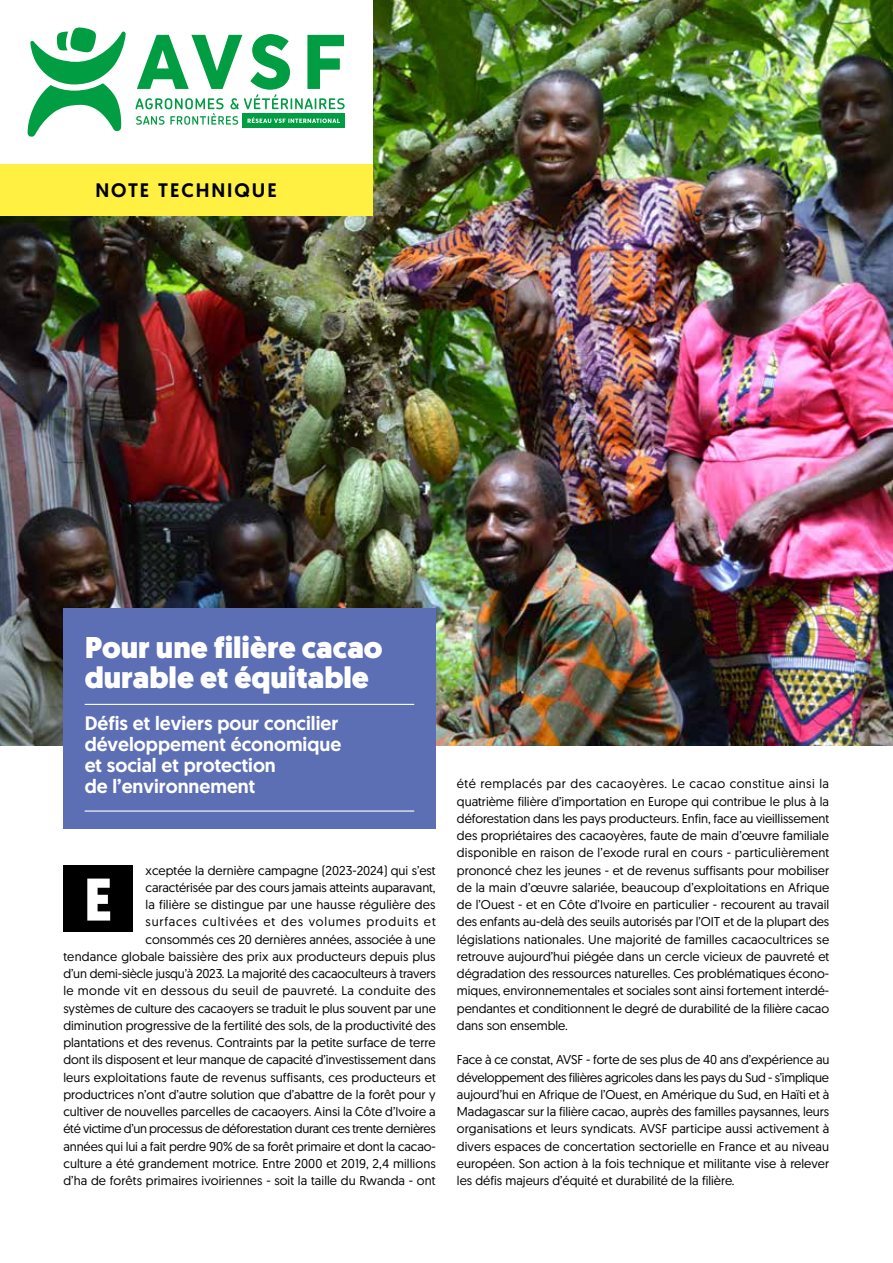
<style>
.page{position:relative;width:893px;height:1263px;background:#fff}
.page>*{position:absolute;margin:0;border:0;box-sizing:border-box;transform-origin:0 0}
.t1{font:700 60px "Geomanist";color:#fff}
.t2{font:900 30px/30px "Geomanist";color:#fff}
.t3{font:500 19.5px/21px "Geomanist";color:#fff}
.t4{font:500 19.5px "Geomanist";letter-spacing:.1em;color:#000}
.t5{font:12.75px/17.2px "Geomanist";color:#000;text-align:justify}
</style>
<div class="page">
<img style="left:0;top:0;width:893px;height:745px">
<div style="left:0;top:0;width:372px;height:164px;background:#fff"></div>
<svg style="left:27px;top:27px;width:99px;height:110px"></svg>
<div style="left:243px;top:113px;width:102px;height:15px;background:#009d42"></div>
<svg style="left:135px;top:34px;width:210px;height:91px"></svg>
<div style="left:0;top:164px;width:372px;height:52px;background:#fff042"></div>
<div style="left:63px;top:609px;width:372px;height:220px;background:#5d6fb4"></div>
<hr style="left:85px;top:704px;width:329px;height:1px;background:#fff">
<hr style="left:85px;top:810px;width:329px;height:2px;background:#fff">
<div style="left:63px;top:865px;width:70px;height:66px;background:#000"></div>
<h3 class="t4" style="left:95px;top:177px;width:183px">NOTE TECHNIQUE</h3>
<h2 class="t2" style="left:85px;top:633px;width:299px">Pour une filière cacao durable et équitable</h2>
<h3 class="t3" style="left:85px;top:713px;width:258px">Défis et leviers pour concilier développement économique et social et protection<br>de l’environnement</h3>
<p class="t5" style="left:63px;top:861px;width:374px;text-align:right">xceptée la dernière campagne (2023-2024) qui s’est<br>caractérisée par des cours jamais atteints auparavant,<br>la filière se distingue par une hausse régulière des<br>surfaces cultivées et des volumes produits et<br>consommés ces 20 dernières années, associée à une<br>tendance globale baissière des prix aux producteurs depuis plus d’un demi-siècle jusqu’à 2023. La majorité des cacaoculteurs à travers le monde vit en dessous du seuil de pauvreté. La conduite des systèmes de culture des cacaoyers se traduit le plus souvent par une diminution progressive de la fertilité des sols, de la productivité des plantations et des revenus. Contraints par la petite surface de terre dont ils disposent et leur manque de capacité d’investissement dans leurs exploitations faute de revenus suffisants, ces producteurs et productrices n’ont d’autre solution que d’abattre de la forêt pour y cultiver de nouvelles parcelles de cacaoyers. Ainsi la Côte d’Ivoire a été victime d’un processus de déforestation durant ces trente dernières années qui lui a fait perdre 90% de sa forêt primaire et dont la cacao&shy;culture a été grandement motrice. Entre 2000 et 2019, 2,4 millions d’ha de forêts primaires ivoiriennes - soit la taille du Rwanda - ont</p>
<h1 class="t1" style="left:84px;top:859px;width:31px">E</h1>
<p class="t5" style="left:457px;top:775px;width:374px">été remplacés par des cacaoyères. Le cacao constitue ainsi la quatrième filière d’importation en Europe qui contribue le plus à la déforestation dans les pays producteurs. Enfin, face au vieillissement des propriétaires des cacaoyères, faute de main d’œuvre familiale disponible en raison de l’exode rural en cours - particulièrement prononcé chez les jeunes - et de revenus suffisants pour mobiliser de la main d’œuvre salariée, beaucoup d’exploitations en Afrique de l’Ouest - et en Côte d’Ivoire en particulier - recourent au travail des enfants au-delà des seuils autorisés par l’OIT et de la plupart des législations nationales. Une majorité de familles cacaocultrices se retrouve aujourd’hui piégée dans un cercle vicieux de pauvreté et dégradation des ressources naturelles. Ces problématiques écono&shy;miques, environnementales et sociales sont ainsi fortement interdé&shy;pendantes et conditionnent le degré de durabilité de la filière cacao dans son ensemble.</p>
<p class="t5" style="left:457px;top:1051px;width:374px">Face à ce constat, AVSF - forte de ses plus de 40 ans d’expérience au développement des filières agricoles dans les pays du Sud - s’implique aujourd’hui en Afrique de l’Ouest, en Amérique du Sud, en Haïti et à Madagascar sur la filière cacao, auprès des familles paysannes, leurs organisations et leurs syndicats. AVSF participe aussi activement à divers espaces de concertation sectorielle en France et au niveau européen. Son action à la fois technique et militante vise à relever les défis majeurs d’équité et durabilité de la filière.</p>
</div>
